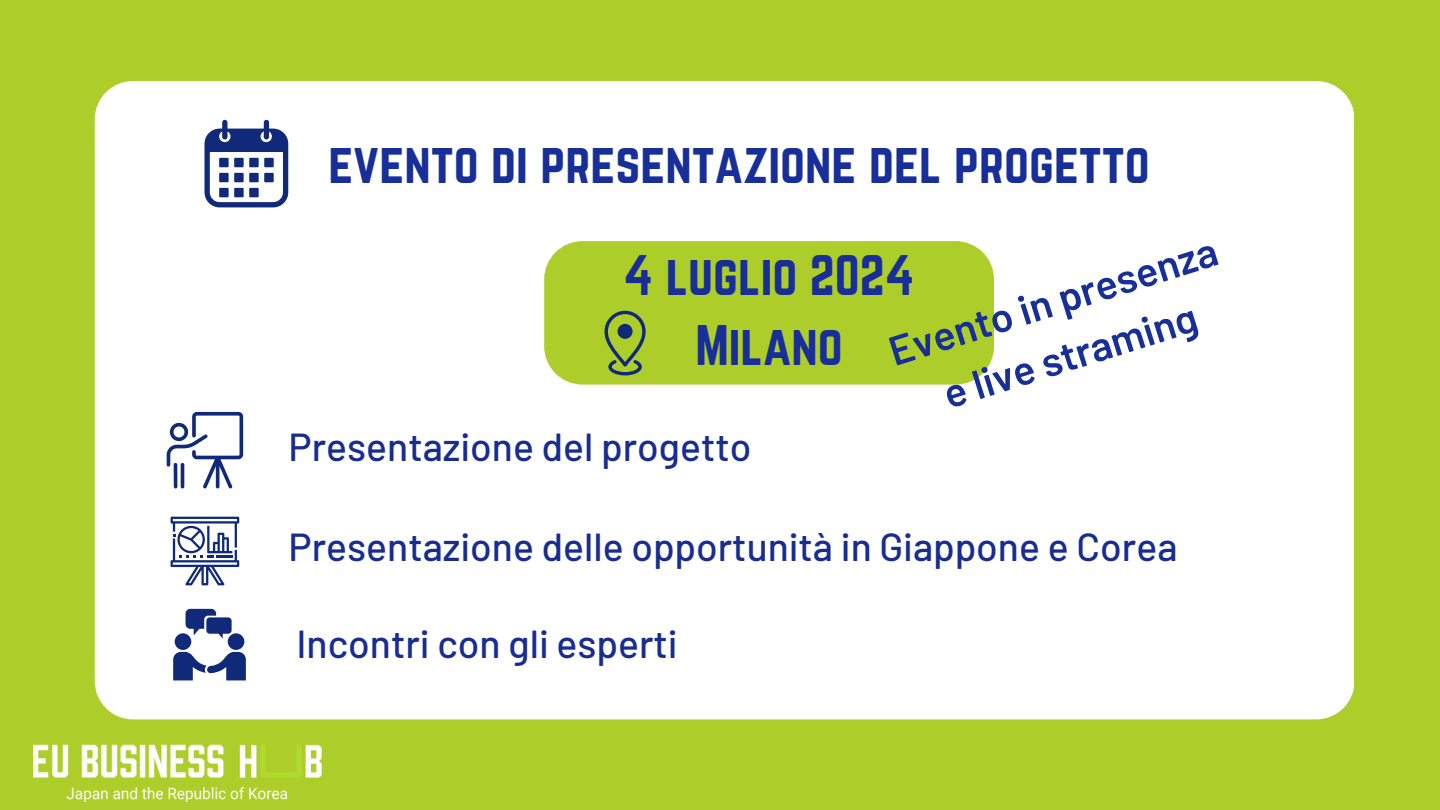
<style>
.page{position:relative;width:1440px;height:810px;background:#adce2a}
.page>*{position:absolute;margin:0;border:0;box-sizing:border-box;transform-origin:0 0}
.t1{font:50px/69.8px "Norwester";color:#182e98;text-align:center}
.t2{font:600 41px/57px "Barlow";color:#182e98;text-align:center}
.t3{font:500 39px "Barlow";color:#182c91}
</style>
<div class="page">
<div style="left:95px;top:81px;width:1259px;height:638px;background:#fff"></div>
<svg style="left:205px;top:120px;width:83px;height:87px;background:#96a1c4"></svg>
<div style="left:219px;top:158px;width:10px;height:9px;background:#102979"></div>
<div style="left:219px;top:173px;width:10px;height:9px;background:#102979"></div>
<div style="left:219px;top:188px;width:10px;height:9px;background:#102979"></div>
<div style="left:234px;top:158px;width:10px;height:9px;background:#102979"></div>
<div style="left:234px;top:173px;width:10px;height:9px;background:#102979"></div>
<div style="left:234px;top:188px;width:10px;height:9px;background:#102979"></div>
<div style="left:249px;top:158px;width:10px;height:9px;background:#102979"></div>
<div style="left:249px;top:173px;width:10px;height:9px;background:#102979"></div>
<div style="left:249px;top:188px;width:10px;height:9px;background:#102979"></div>
<div style="left:264px;top:158px;width:10px;height:9px;background:#102979"></div>
<div style="left:264px;top:173px;width:10px;height:9px;background:#102979"></div>
<svg style="left:167px;top:412px;width:76px;height:76px;background:#c3c9dd"></svg>
<svg style="left:171px;top:517px;width:68px;height:68px;background:#a7b0cd"></svg>
<div style="left:175px;top:633px;width:16px;height:17px;background:#102979;border-radius:50%"></div>
<div style="left:228px;top:633px;width:16px;height:17px;background:#102979;border-radius:50%"></div>
<svg style="left:173px;top:652px;width:73px;height:28px;background:#6575a8"></svg>
<svg style="left:186px;top:609px;width:46px;height:29px"></svg>
<svg style="left:544px;top:241px;width:450px;height:144px"></svg>
<svg style="left:604px;top:311px;width:42px;height:64px"></svg>
<div style="left:618px;top:324px;width:15px;height:15px;background:#102979;border-radius:50%"></div>
<img style="left:34px;top:745px;width:288px;height:56px">
<p class="t1" style="left:328px;top:128px;width:823px">evento di presentazione del progetto</p>
<p class="t2" style="left:881px;top:322px;width:343px;rotate:-17deg">Evento in presenza e live straming</p>
<h1 class="t1" style="left:623px;top:240px;width:293px">4 luglio 2024<br>Milano</h1>
<p class="t3" style="left:289px;top:422px;width:464px">Presentazione del progetto</p>
<p class="t3" style="left:289px;top:522px;width:890px">Presentazione delle opportunità in Giappone e Corea</p>
<p class="t3" style="left:296px;top:619px;width:383px">Incontri con gli esperti</p>
</div>
